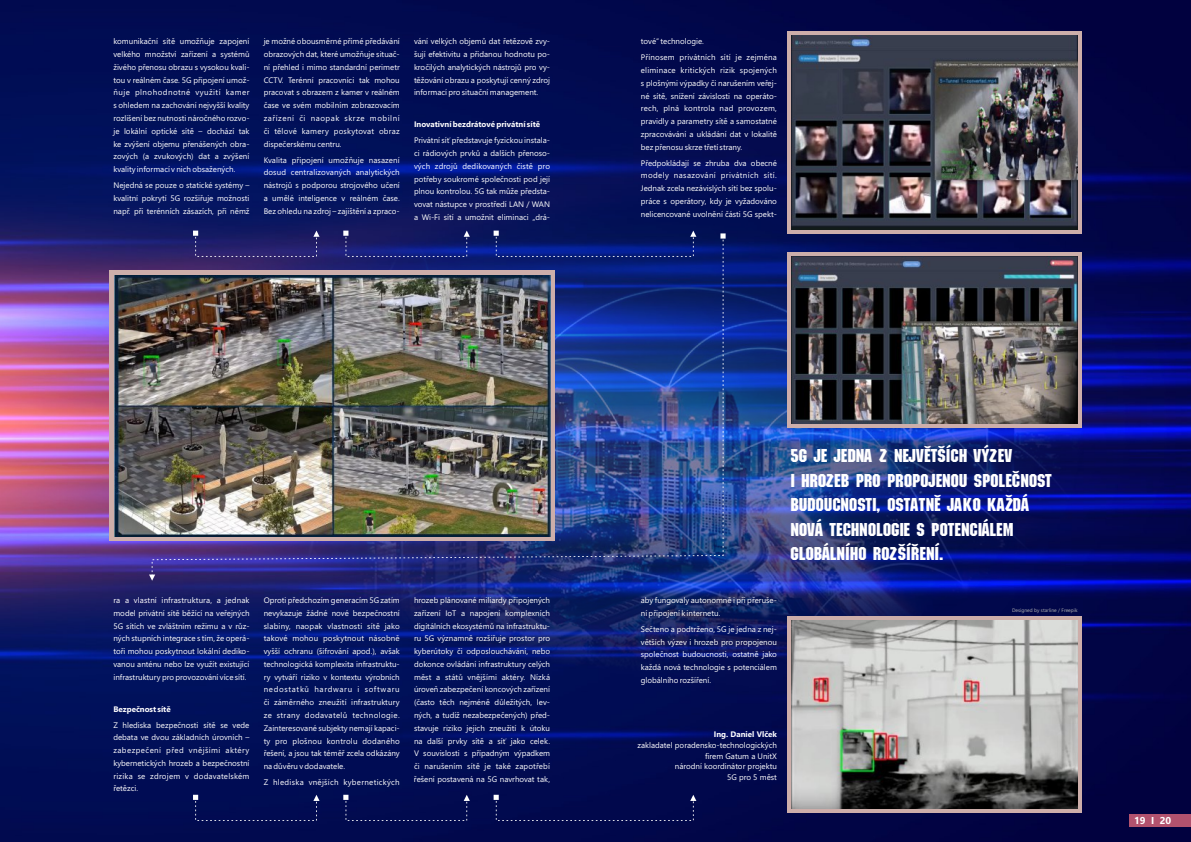
<style>
.page{position:relative;width:1191px;height:842px;background:#fff}
.page>*{position:absolute;margin:0;border:0;box-sizing:border-box;transform-origin:0 0}
.t1{font:18.1px/24.5px "Motor";color:#fff}
.t2{font:700 10px "Segoe UI";color:#fff}
.t3{font:8px/12.8px "Segoe UI";color:#fff;text-align:justify}
.t4{font:700 8px "Segoe UI";color:#fff}
.t5{font:8px/16px "Segoe UI";letter-spacing:.02em;color:#fff}
.t6{font:8px "Segoe UI";letter-spacing:.035em;color:#fff}
.t7{font:5px "Segoe UI";color:#b3b3b4}
</style>
<div class="page">
<img style="left:0;top:0;width:1191px;height:842px">
<img style="left:245px;top:200px;width:841px;height:473px">
<div style="left:787px;top:252px;width:294px;height:176px;background:#cdaeaa"></div>
<svg style="left:787px;top:31px;width:294px;height:202px;fill:#cdaeaa"></svg>
<div style="left:787px;top:616px;width:294px;height:197px;background:#cdaeaa"></div>
<img style="left:114px;top:275px;width:35px;height:262px">
<img style="left:791px;top:256px;width:286px;height:168px">
<img style="left:791px;top:36px;width:286px;height:193px">
<img style="left:791px;top:620px;width:286px;height:188px">
<svg style="left:193px;top:231px;width:126px;height:2px"></svg>
<svg style="left:343px;top:231px;width:127px;height:2px"></svg>
<svg style="left:493px;top:231px;width:203px;height:2px"></svg>
<div style="left:193px;top:795px;width:126px;height:26px;background:#010c52"></div>
<div style="left:343px;top:795px;width:127px;height:26px;background:#010b50"></div>
<div style="left:493px;top:795px;width:203px;height:26px;background:#01084c"></div>
<img style="left:149px;top:233px;width:576px;height:348px">
<div style="left:1129px;top:814px;width:62px;height:13px;background:#b2526e"></div>
<p class="t3" style="left:113px;top:35px;width:138px">komunikační sítě umožňuje zapojení velkého množství zařízení a systémů živého přenosu obrazu s vysokou kvali‐ tou v reálném čase. 5G připojení umož‐ ňuje plnohodnotné využití kamer s ohledem na zachování nejvyšší kvality rozlišení bez nutnosti náročného rozvo‐ je lokální optické sítě – dochází tak ke zvýšení objemu přenášených obra‐ zových ﴾a zvukových﴿ dat a zvýšení kvality informací v nich obsažených.</p>
<p class="t3" style="left:113px;top:179px;width:138px">Nejedná se pouze o statické systémy – kvalitní pokrytí 5G rozšiřuje možnosti např. při terénních zásazích, při němž</p>
<p class="t3" style="left:264px;top:35px;width:138px">je možné obousměrné přímé předávání obrazových dat, které umožňuje situač‐ ní přehled i mimo standardní perimetr CCTV. Terénní pracovníci tak mohou pracovat s obrazem z kamer v reálném čase ve svém mobilním zobrazovacím zařízení či naopak skrze mobilní či tělové kamery poskytovat obraz dispečerskému centru.</p>
<p class="t3" style="left:264px;top:153px;width:138px">Kvalita připojení umožňuje nasazení dosud centralizovaných analytických nástrojů s podporou strojového učení a umělé inteligence v reálném čase.<br>Bez ohledu na zdroj – zajištění a zpraco‐</p>
<p class="t3" style="left:414px;top:35px;width:138px">vání velkých objemů dat řetězově zvy‐ šují efektivitu a přidanou hodnotu po‐ kročilých analytických nástrojů pro vy‐ těžování obrazu a poskytují cenný zdroj informací pro situační management.</p>
<p class="t4" style="left:414px;top:120px;width:128px">Inovativní bezdrátové privátní sítě</p>
<p class="t3" style="left:414px;top:134px;width:138px">Privátní síť představuje fyzickou instala‐ ci rádiových prvků a dalších přenoso‐ vých zdrojů dedikovaných čistě pro potřeby soukromé společnosti pod její plnou kontrolou. 5G tak může předsta‐ vovat nástupce v prostředí LAN / WAN a Wi‐Fi sítí a umožnit eliminaci „drá‐</p>
<p class="t5" style="left:641px;top:34px;width:138px">tové“ technologie.<br>Přínosem privátních sítí je zejména</p>
<p class="t3" style="left:641px;top:64px;width:138px">eliminace kritických rizik spojených s plošnými výpadky či narušením veřej‐ né sítě, snížení závislosti na operáto‐ rech, plná kontrola nad provozem, pravidly a parametry sítě a samostatné zpracovávání a ukládání dat v lokalitě bez přenosu skrze třetí strany.</p>
<p class="t3" style="left:641px;top:157px;width:138px">Předpokládají se zhruba dva obecné modely nasazování privátních sítí.<br>Jednak zcela nezávislých sítí bez spolu‐ práce s operátory, kdy je vyžadováno nelicencované uvolnění části 5G spekt‐</p>
<h1 class="t1" style="left:790px;top:444px;width:263px">5G JE JEDNA Z NEJVĚTŠÍCH VÝZEV I HROZEB PRO PROPOJENOU SPOLEČNOST BUDOUCNOSTI, OSTATNĚ JAKO KAŽDÁ NOVÁ TECHNOLOGIE S POTENCIÁLEM GLOBÁLNÍHO ROZŠÍŘENÍ.</h1>
<p class="t3" style="left:113px;top:594px;width:138px">ra a vlastní infrastruktura, a jednak model privátní sítě běžící na veřejných 5G sítích ve zvláštním režimu a v růz‐ ných stupních integrace s tím, že operá‐ toři mohou poskytnout lokální dediko‐ vanou anténu nebo lze využít existující infrastruktury pro provozování více sítí.</p>
<p class="t4" style="left:113px;top:704px;width:59px">Bezpečnost sítě</p>
<p class="t3" style="left:113px;top:718px;width:138px">Z hlediska bezpečnosti sítě se vede debata ve dvou základních úrovních – zabezpečení před vnějšími aktéry kybernetických hrozeb a bezpečnostní rizika se zdrojem v dodavatelském řetězci.</p>
<p class="t3" style="left:264px;top:594px;width:138px">Oproti předchozím generacím 5G zatím nevykazuje žádné nové bezpečnostní slabiny, naopak vlastnosti sítě jako takové mohou poskytnout násobně vyšší ochranu ﴾šifrování apod.﴿, avšak technologická komplexita infrastruktu‐ ry vytváří riziko v kontextu výrobních nedostatků hardwaru i softwaru či záměrného zneužití infrastruktury ze strany dodavatelů technologie.<br>Zainteresované subjekty nemají kapaci‐ ty pro plošnou kontrolu dodaného řešení, a jsou tak téměř zcela odkázány na důvěru v dodavatele.</p>
<p class="t6" style="left:264px;top:778px;width:138px">Z hlediska vnějších kybernetických</p>
<p class="t3" style="left:414px;top:594px;width:138px">hrozeb plánované miliardy připojených zařízení IoT a napojení komplexních digitálních ekosystémů na infrastruktu‐ ru 5G významně rozšiřuje prostor pro kyberútoky či odposlouchávání, nebo dokonce ovládání infrastruktury celých měst a států vnějšími aktéry. Nízká úroveň zabezpečení koncových zařízení ﴾často těch nejméně důležitých, lev‐ ných, a tudíž nezabezpečených﴿ před‐ stavuje riziko jejich zneužití k útoku na další prvky sítě a síť jako celek.<br>V souvislosti s případným výpadkem či narušením sítě je také zapotřebí řešení postavená na 5G navrhovat tak,</p>
<p class="t3" style="left:641px;top:594px;width:138px">aby fungovaly autonomně i při přeruše‐ ní připojení k internetu.</p>
<p class="t3" style="left:641px;top:623px;width:138px">Sečteno a podtrženo, 5G je jedna z nej‐ větších výzev i hrozeb pro propojenou společnost budoucnosti, ostatně jako každá nová technologie s potenciálem globálního rozšíření.</p>
<p class="t4" style="left:714px;top:730px;width:65px">Ing. Daniel Vlček</p>
<p class="t3" style="left:637px;top:740px;width:141px;line-height:10.6px;text-align:right">zakladatel poradensko‐technologických firem Gatum a UnitX<br>národní koordinátor projektu<br>5G pro 5 měst</p>
<p class="t7" style="left:1012px;top:607px;width:67px">Designed by starline / Freepik</p>
<p class="t2" style="left:1134px;top:815px;width:39px">19 I 20</p>
</div>
